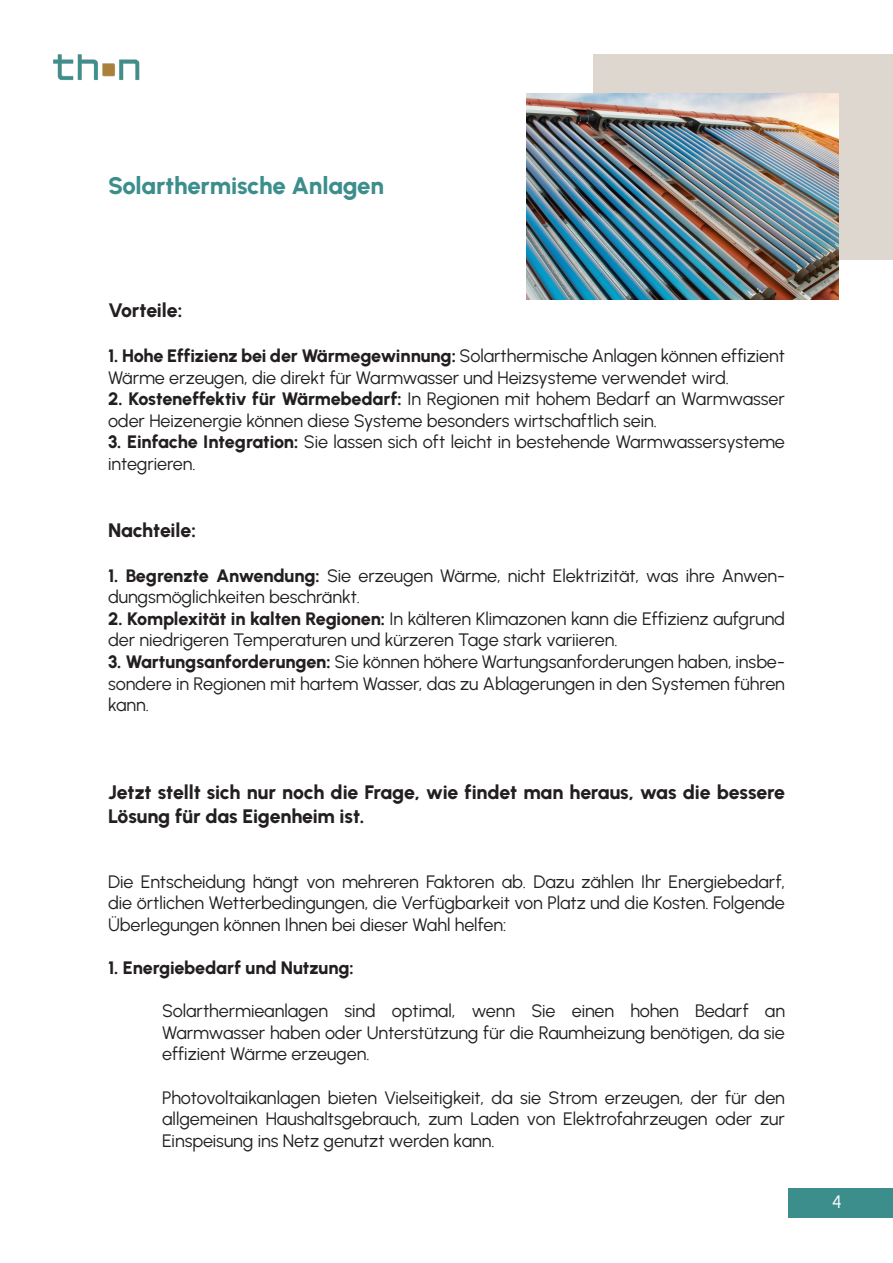
<style>
.page{position:relative;width:893px;height:1263px;background:#fff}
.page>*{position:absolute;margin:0;border:0;box-sizing:border-box;transform-origin:0 0}
.t1{font:800 24px "Urbanist";letter-spacing:-.01em;color:#3c8e8c}
.t2{font:800 19.5px/23.4px "Urbanist";letter-spacing:-.01em;color:#231f20}
.t3{font:18px/21.6px "Urbanist";letter-spacing:-.005em;color:#231f20}
.t4{font:800 18px "Urbanist";letter-spacing:-.01em;color:#231f20}
.t5{font:18px "Urbanist";color:#fff}
.s1{font-weight:800}
</style>
<div class="page">
<div style="left:788px;top:1188px;width:105px;height:30px;background:#3c8e8c"></div>
<img style="left:53px;top:54px;width:87px;height:26px">
<div style="left:593px;top:54px;width:300px;height:206px;background:#ded7d0"></div>
<img style="left:526px;top:93px;width:313px;height:206px">
<p class="t1" style="left:108px;top:169px;width:277px">Solarthermische Anlagen</p>
<p class="t2" style="left:108px;top:297px;width:76px">Vorteile:</p>
<p class="t3" style="left:108px;top:344px;width:678px"><span class="s1">1. Hohe Effizienz bei der Wärmegewinnung:</span> Solarthermische Anlagen können effizient<br>Wärme erzeugen, die direkt für Warmwasser und Heizsysteme verwendet wird.</p>
<p class="t3" style="left:108px;top:387px;width:678px"><span class="s1">2. Kosteneffektiv für Wärmebedarf:</span> In Regionen mit hohem Bedarf an Warmwasser oder Heizenergie können diese Systeme besonders wirtschaftlich sein.</p>
<p class="t3" style="left:108px;top:431px;width:678px"><span class="s1">3. Einfache Integration:</span> Sie lassen sich oft leicht in bestehende Warmwassersysteme integrieren.</p>
<p class="t2" style="left:108px;top:517px;width:90px">Nachteile:</p>
<p class="t3" style="left:108px;top:564px;width:678px"><span class="s1">1. Begrenzte Anwendung:</span> Sie erzeugen Wärme, nicht Elektrizität, was ihre Anwen&shy;dungsmöglichkeiten beschränkt.</p>
<p class="t3" style="left:108px;top:607px;width:678px"><span class="s1">2. Komplexität in kalten Regionen:</span> In kälteren Klimazonen kann die Effizienz aufgrund der niedrigeren Temperaturen und kürzeren Tage stark variieren.</p>
<p class="t3" style="left:108px;top:650px;width:678px;text-align:justify"><span class="s1">3. Wartungsanforderungen:</span> Sie können höhere Wartungsanforderungen haben, insbe&shy;sondere in Regionen mit hartem Wasser, das zu Ablagerungen in den Systemen führen kann.</p>
<p class="t2" style="left:108px;top:780px;width:678px">Jetzt stellt sich nur noch die Frage, wie findet man heraus, was die bessere<br>Lösung für das Eigenheim ist.</p>
<p class="t3" style="left:108px;top:870px;width:678px;text-align:justify">Die Entscheidung hängt von mehreren Faktoren ab. Dazu zählen Ihr Energiebedarf, die örtlichen Wetterbedingungen, die Verfügbarkeit von Platz und die Kosten. Folgende Überlegungen können Ihnen bei dieser Wahl helfen:</p>
<p class="t4" style="left:108px;top:955px;width:247px">1. Energiebedarf und Nutzung:</p>
<p class="t3" style="left:162px;top:999px;width:624px;text-align:justify">Solarthermieanlagen sind optimal, wenn Sie einen hohen Bedarf an Warmwasser haben oder Unterstützung für die Raumheizung benötigen, da sie effizient Wärme erzeugen.</p>
<p class="t3" style="left:162px;top:1086px;width:624px;text-align:justify">Photovoltaikanlagen bieten Vielseitigkeit, da sie Strom erzeugen, der für den allgemeinen Haushaltsgebrauch, zum Laden von Elektrofahrzeugen oder zur Einspeisung ins Netz genutzt werden kann.</p>
<p class="t5" style="left:832px;top:1190px;width:11px">4</p>
</div>
